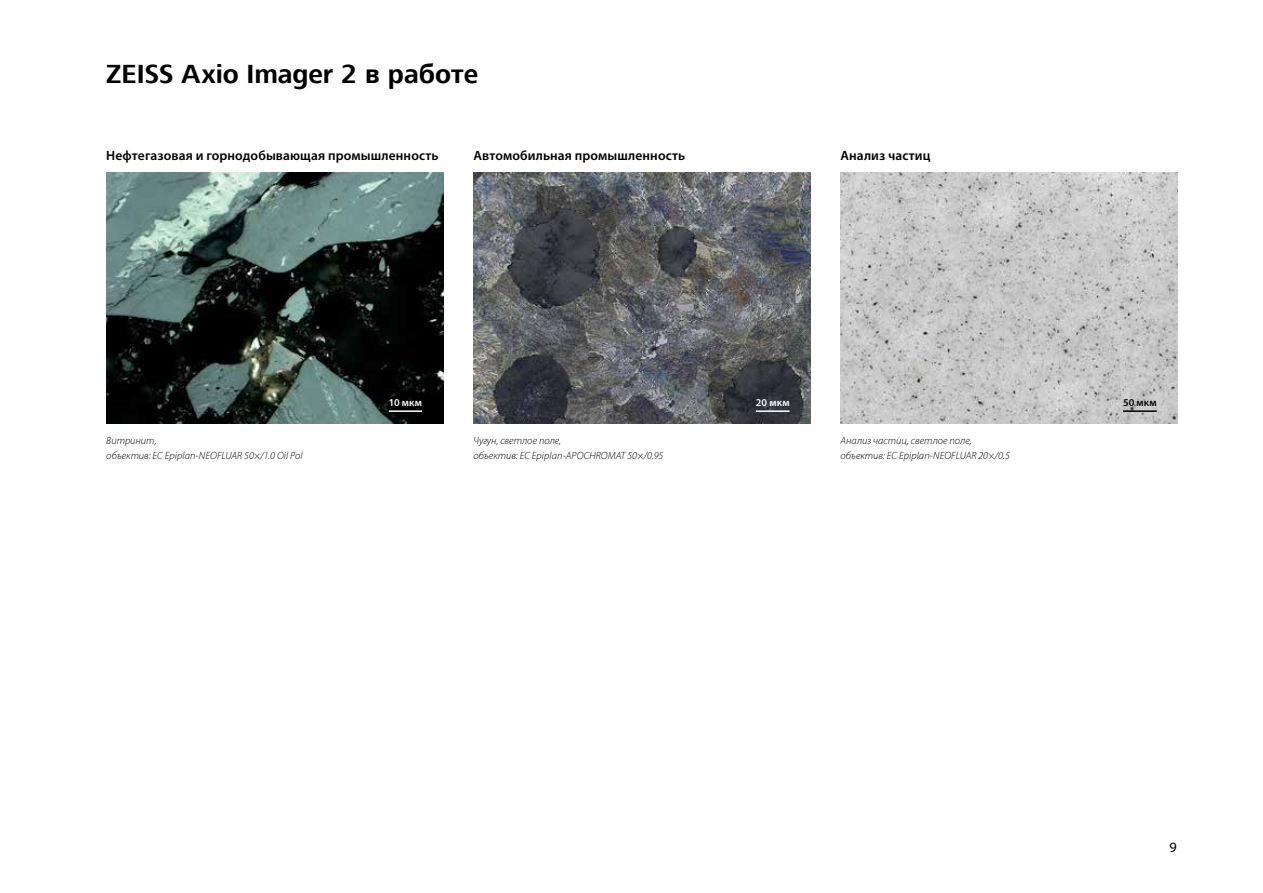
<style>
.page{position:relative;width:1263px;height:893px;background:#fff}
.page>*{position:absolute;margin:0;border:0;box-sizing:border-box;transform-origin:0 0}
.t1{font:700 27px "ZEISS Frutiger Next W1 G";letter-spacing:-.005em;color:#000}
.t2{font:14.25px "Myriad Pro";color:#000}
.t3{font:600 13.5px "Myriad Pro";letter-spacing:.01em;color:#000}
.t4{font:italic 300 10.5px/15px "Myriad Pro";color:#000}
.t5{font:600 10.5px "Myriad Pro";letter-spacing:.02em;color:#fff}
.t6{font:600 10.5px "Myriad Pro";color:#000}
</style>
<div class="page">
<img style="left:106px;top:173px;width:338px;height:251px">
<hr style="left:389px;top:410px;width:33px;height:2px;background:#fff">
<img style="left:473px;top:173px;width:338px;height:251px">
<hr style="left:756px;top:410px;width:34px;height:2px;background:#fff">
<img style="left:840px;top:173px;width:338px;height:251px">
<hr style="left:1123px;top:410px;width:34px;height:2px;background:#000">
<h1 class="t1" style="left:106px;top:59px;width:373px">ZEISS Axio Imager 2 в работе</h1>
<p class="t3" style="left:106px;top:147px;width:334px">Нефтегазовая и горнодобывающая промышленность</p>
<p class="t3" style="left:473px;top:147px;width:213px">Автомобильная промышленность</p>
<p class="t3" style="left:840px;top:147px;width:91px">Анализ частиц</p>
<p class="t4" style="left:106px;top:433px;width:198px">Витринит,<br>объектив: EC Epiplan-NEOFLUAR 50×/1.0 Oil Pol</p>
<p class="t5" style="left:389px;top:396px;width:35px">10 мкм</p>
<p class="t4" style="left:473px;top:433px;width:191px">Чугун, светлое поле,<br>объектив: EC Epiplan-APOCHROMAT 50×/0.95</p>
<p class="t5" style="left:756px;top:396px;width:35px">20 мкм</p>
<p class="t4" style="left:840px;top:433px;width:171px">Анализ частиц, светлое поле, объектив: EC Epiplan-NEOFLUAR 20×/0.5</p>
<p class="t6" style="left:1123px;top:396px;width:35px">50 мкм</p>
<h2 class="t2" style="left:1169px;top:838px;width:9px">9</h2>
</div>
